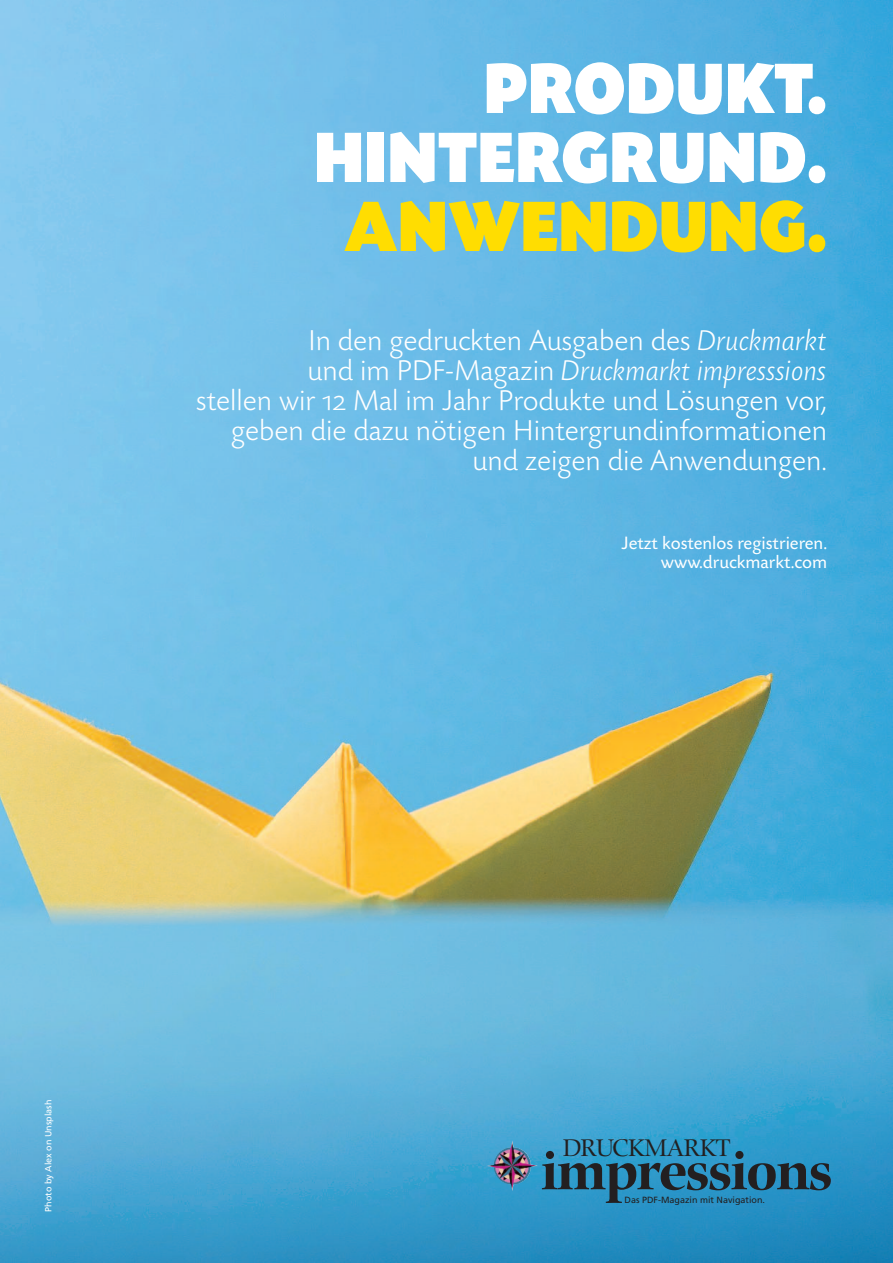
<style>
.page{position:relative;width:893px;height:1263px;background:#fff}
.page>*{position:absolute;margin:0;border:0;box-sizing:border-box;transform-origin:0 0}
.t1{font:75px/69px "Today SB Ultra";color:#fff;text-align:right;scale:.9 1}
.t2{font:75px "Today SB Ultra";color:#ffdd01;scale:.9 1}
.t3{font:700 55.5px "Zapf Renais SB";letter-spacing:-.025em;color:#231f20}
.t4{font:300 30px/30px "Today SB";color:#fff;text-align:right}
.t5{font:24.75px "Zapf Renais SB";letter-spacing:-.025em;color:#231f20}
.t6{font:18.75px/18.8px "Today SB";color:#fff;text-align:right}
.t7{font:9px "Frutiger";color:#231f20}
.t8{font:9px "Frutiger";color:#fff}
.s1{font-style:italic}
.s2{font-family:"Today SB Caps Lig";font-weight:400}
</style>
<div class="page">
<img style="left:0;top:0;width:893px;height:1263px">
<img style="left:513px;top:1147px;width:25px;height:29px">
<h1 class="t1" style="left:314px;top:53px;width:572px">PRODUKT.<br>HINTERGRUND.</h1>
<h1 class="t2" style="left:344px;top:181px;width:538px">ANWENDUNG.</h1>
<p class="t4" style="left:196px;top:325px;width:632px">In den gedruckten Ausgaben des <span class="s1">Druckmarkt<br></span>und im PDF-Magazin <span class="s1">Druckmarkt impresssions<br></span>stellen wir <span class="s2">12</span> Mal im Jahr Produkte und Lösungen vor, geben die dazu nötigen Hintergrundinformationen und zeigen die Anwendungen.</p>
<p class="t6" style="left:621px;top:533px;width:207px">Jetzt kostenlos registrieren. www.druckmarkt.com</p>
<p class="t8" style="left:45px;top:1212px;width:114px;rotate:-90deg">Photo by Alex on Unsplash</p>
<p class="t5" style="left:563px;top:1133px;width:169px">DRUCKMARKT</p>
<p class="t7" style="left:624px;top:1196px;width:142px">Das PDF-Magazin mit Navigation.</p>
<h2 class="t3" style="left:541px;top:1137px;width:293px">impressions</h2>
</div>
